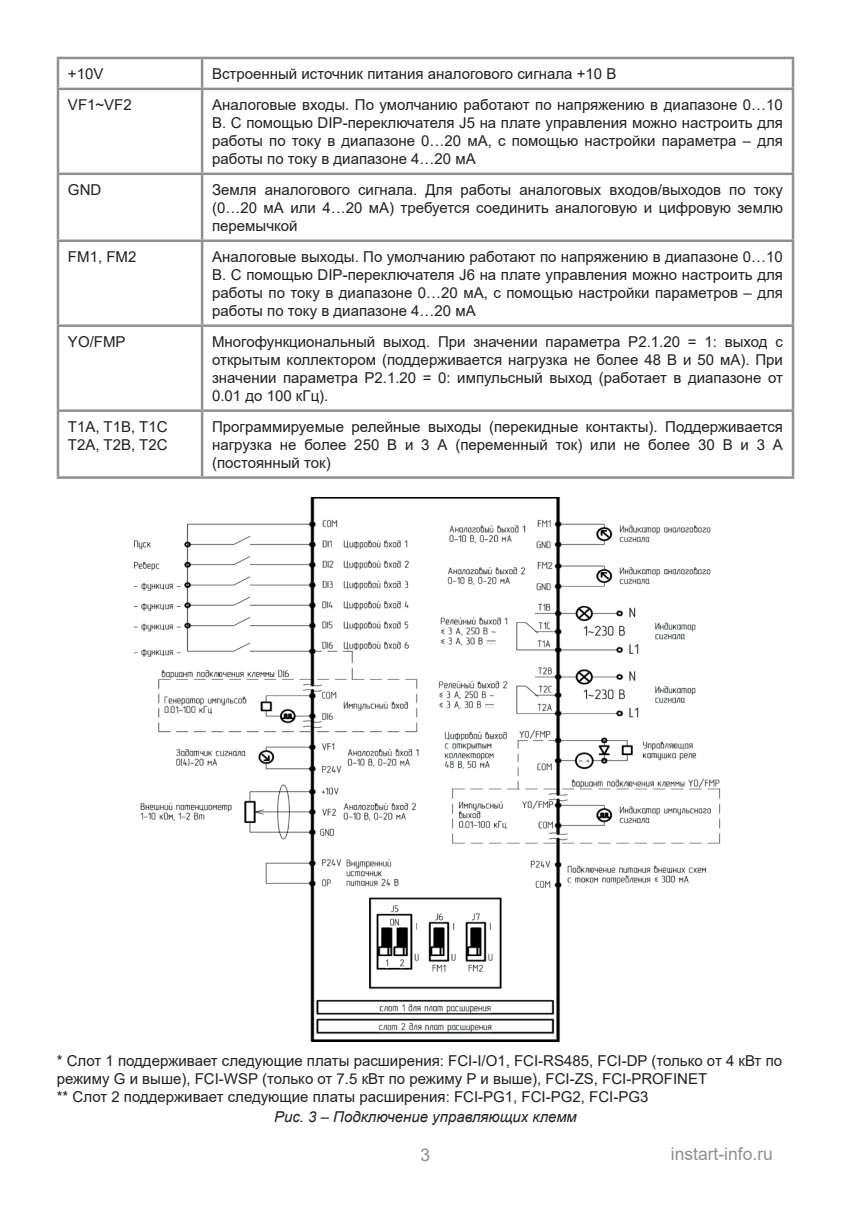
<style>
.page{position:relative;width:851px;height:1205px;background:#fff}
.page>*{position:absolute;margin:0;border:0;box-sizing:border-box;transform-origin:0 0}
.t1{font:17.5px "Arial";color:#8e9091}
.t2{font:15px/18px "Arial";color:#231f20;text-align:justify}
.t3{font:italic 15px "Arial";color:#231f20}
</style>
<div class="page">
<hr style="left:57px;top:57px;width:145px;height:2px;background:#8e9091">
<hr style="left:57px;top:59px;width:2px;height:29px;background:#8e9091">
<hr style="left:202px;top:57px;width:592px;height:2px;background:#8e9091">
<hr style="left:201px;top:59px;width:2px;height:29px;background:#8e9091">
<hr style="left:791px;top:59px;width:3px;height:29px;background:#8e9091">
<hr style="left:57px;top:88px;width:145px;height:2px;background:#8e9091">
<hr style="left:57px;top:90px;width:2px;height:83px;background:#8e9091">
<hr style="left:202px;top:88px;width:592px;height:2px;background:#8e9091">
<hr style="left:201px;top:90px;width:2px;height:83px;background:#8e9091">
<hr style="left:791px;top:90px;width:3px;height:83px;background:#8e9091">
<hr style="left:57px;top:173px;width:145px;height:2px;background:#8e9091">
<hr style="left:57px;top:175px;width:2px;height:64px;background:#8e9091">
<hr style="left:202px;top:173px;width:592px;height:2px;background:#8e9091">
<hr style="left:201px;top:175px;width:2px;height:64px;background:#8e9091">
<hr style="left:791px;top:175px;width:3px;height:64px;background:#8e9091">
<hr style="left:57px;top:239px;width:145px;height:3px;background:#8e9091">
<hr style="left:57px;top:242px;width:2px;height:82px;background:#8e9091">
<hr style="left:202px;top:239px;width:592px;height:3px;background:#8e9091">
<hr style="left:201px;top:242px;width:2px;height:82px;background:#8e9091">
<hr style="left:791px;top:242px;width:3px;height:82px;background:#8e9091">
<hr style="left:57px;top:324px;width:145px;height:3px;background:#8e9091">
<hr style="left:57px;top:327px;width:2px;height:82px;background:#8e9091">
<hr style="left:202px;top:324px;width:592px;height:3px;background:#8e9091">
<hr style="left:201px;top:327px;width:2px;height:82px;background:#8e9091">
<hr style="left:791px;top:327px;width:3px;height:82px;background:#8e9091">
<hr style="left:57px;top:409px;width:145px;height:3px;background:#8e9091">
<hr style="left:57px;top:412px;width:2px;height:64px;background:#8e9091">
<hr style="left:202px;top:409px;width:592px;height:3px;background:#8e9091">
<hr style="left:201px;top:412px;width:2px;height:64px;background:#8e9091">
<hr style="left:791px;top:412px;width:3px;height:64px;background:#8e9091">
<hr style="left:57px;top:476px;width:145px;height:3px;background:#8e9091">
<hr style="left:202px;top:476px;width:592px;height:3px;background:#8e9091">
<img style="left:133px;top:497px;width:588px;height:544px">
<div style="left:109px;top:490px;width:41px;height:20px;background:#fff;border-radius:10px"></div>
<p class="t2" style="left:68px;top:65px;width:37px">+10V</p>
<p class="t2" style="left:212px;top:65px;width:405px">Встроенный источник питания аналогового сигнала +10 В</p>
<p class="t2" style="left:68px;top:95px;width:65px">VF1~VF2</p>
<p class="t2" style="left:212px;top:95px;width:572px">Аналоговые входы. По умолчанию работают по напряжению в диапазоне 0…10<br>В. С помощью DIP-переключателя J5 на плате управления можно настроить для работы по току в диапазоне 0…20 мА, с помощью настройки параметра – для работы по току в диапазоне 4…20 мА</p>
<p class="t2" style="left:68px;top:180px;width:35px">GND</p>
<p class="t2" style="left:212px;top:180px;width:572px">Земля аналогового сигнала. Для работы аналоговых входов/выходов по току (0…20 мА или 4…20 мА) требуется соединить аналоговую и цифровую землю перемычкой</p>
<p class="t2" style="left:68px;top:247px;width:70px">FM1, FM2</p>
<p class="t2" style="left:212px;top:247px;width:572px">Аналоговые выходы. По умолчанию работают по напряжению в диапазоне 0…10<br>В. С помощью DIP-переключателя J6 на плате управления можно настроить для работы по току в диапазоне 0…20 мА, с помощью настройки параметров – для работы по току в диапазоне 4…20 мА</p>
<p class="t2" style="left:68px;top:332px;width:59px">YO/FMP</p>
<p class="t2" style="left:212px;top:332px;width:572px">Многофункциональный выход. При значении параметра P2.1.20 = 1: выход с открытым коллектором (поддерживается нагрузка не более 48 В и 50 мА). При значении параметра P2.1.20 = 0: импульсный выход (работает в диапазоне от 0.01 до 100 кГц).</p>
<p class="t2" style="left:68px;top:417px;width:101px">T1A, T1B, T1C<br>T2A, T2B, T2C</p>
<p class="t2" style="left:212px;top:417px;width:572px">Программируемые релейные выходы (перекидные контакты). Поддерживается нагрузка не более 250 В и 3 А (переменный ток) или не более 30 В и 3 А (постоянный ток)</p>
<p class="t2" style="left:57px;top:1052px;width:726px;text-align:left">* Слот 1 поддерживает следующие платы расширения: FCI-I/O1, FCI-RS485, FCI-DP (только от 4 кВт по режиму G и выше), FCI-WSP (только от 7.5 кВт по режиму P и выше), FCI-ZS, FCI-PROFINET<br>** Слот 2 поддерживает следующие платы расширения: FCI-PG1, FCI-PG2, FCI-PG3</p>
<p class="t3" style="left:274px;top:1107px;width:304px">Рис. 3 – Подключение управляющих клемм</p>
<p class="t1" style="left:420px;top:1143px;width:11px">3</p>
<p class="t1" style="left:670px;top:1142px;width:104px">instart-info.ru</p>
</div>
